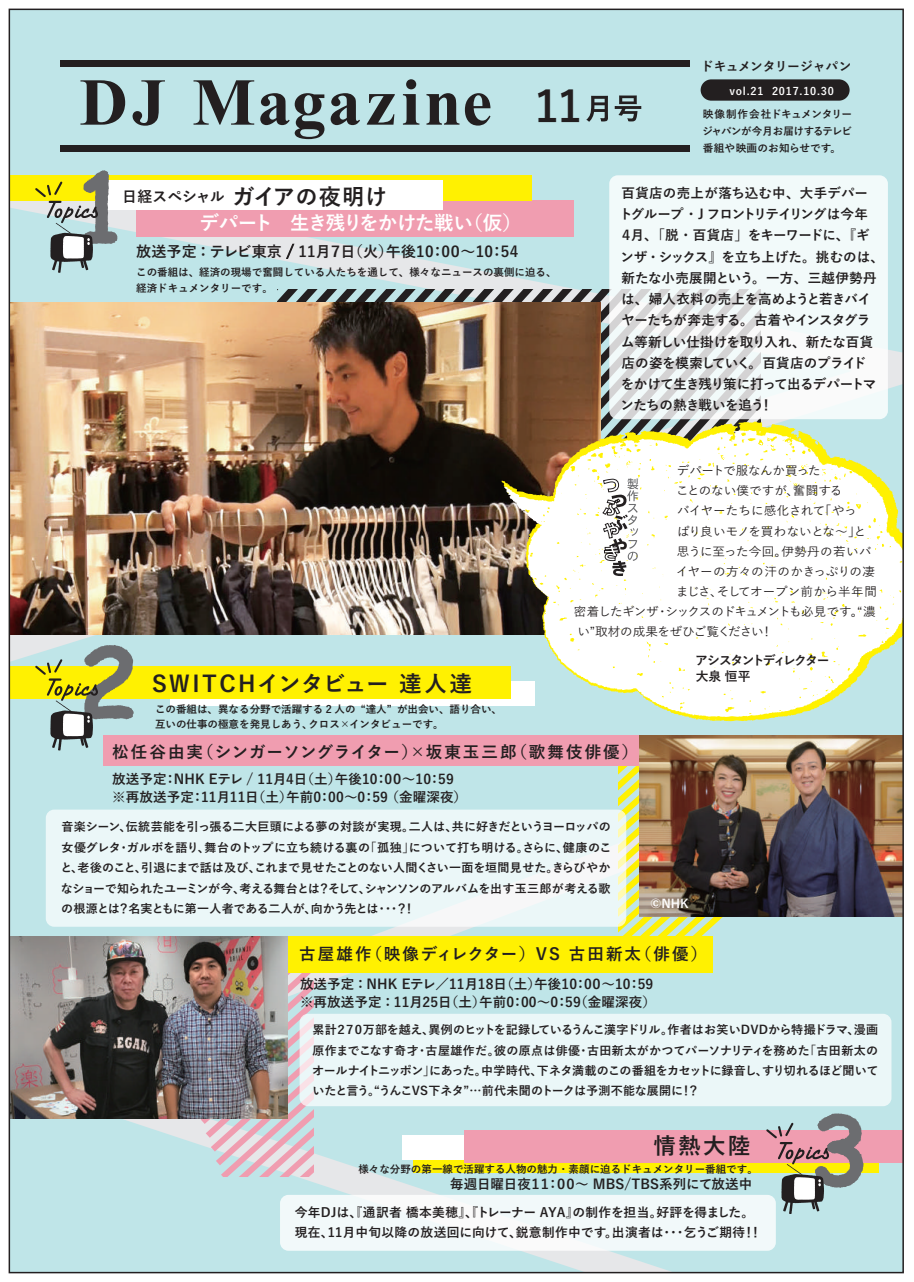
<style>
.page{position:relative;width:914px;height:1282px;background:#fff}
.page>*{position:absolute;margin:0;border:0;box-sizing:border-box;transform-origin:0 0}
.t1{font:700 42.45px "Yu Go";color:#231f20}
.t2{font:700 22.5px "Yu Go";letter-spacing:.1em;color:#231f20}
.t3{font:700 19.5px "Yu Go";letter-spacing:-.05em;color:#fff}
.t4{font:700 16.5px "Yu Go";letter-spacing:.125em;color:#231f20}
.t5{font:700 15px "Yu Go";letter-spacing:.01em;color:#231f20}
.t6{font:700 13.5px/21.3px "Yu Go";letter-spacing:-.025em;color:#231f20}
.t7{font:700 13.5px/18px "Yu Go";letter-spacing:-.005em;color:#231f20}
.t8{font:700 12.75px/20.4px "Yu Go";letter-spacing:.02em;color:#231f20}
.t9{font:700 12.75px/16.5px "Yu Go";letter-spacing:-.12em;color:#231f20}
.t10{font:700 12.75px "Yu Go";letter-spacing:-.03em;color:#231f20}
.t11{font:500 12.15px "Yu Go";letter-spacing:-.02em;color:#231f20}
.t12{font:500 12.15px "Yu Go";letter-spacing:-.075em;color:#231f20}
.t13{font:500 12.15px "Yu Go";letter-spacing:.03em;color:#231f20}
.t14{font:500 12.15px "Yu Go";letter-spacing:.005em;color:#231f20}
.t15{font:500 12.15px "Yu Go";color:#231f20}
.t16{font:700 12px/20.4px "Yu Go";letter-spacing:-.015em;color:#231f20;text-align:justify}
.t17{font:700 12px "Yu Go";color:#fff}
.t18{font:700 10.65px/17px "Yu Go";letter-spacing:-.02em;color:#231f20;text-align:justify}
.t19{font:700 10.65px "Yu Go";letter-spacing:.075em;color:#fff}
.t20{font:700 10.5px/16.5px "Yu Go";color:#231f20}
.s1{font-size:22.5px}
</style>
<div class="page">
<img style="left:8px;top:8px;width:896px;height:1266px">
<h1 class="t1" style="left:534px;top:83px;width:49px">11</h1>
<p class="t5" style="left:122px;top:188px;width:266px">日経スペシャル <span class="s1">ガイアの夜明け</span></p>
<h3 class="t3" style="left:199px;top:212px;width:324px">デパート　生き残りをかけた戦い（仮）</h3>
<p class="t5" style="left:136px;top:243px;width:383px">放送予定：テレビ東京 / 11月７日（火）午後10：0０～10：54</p>
<p class="t20" style="left:136px;top:264px;width:421px">この番組は、経済の現場で奮闘している人たちを通して、様々なニュースの裏側に迫る、経済ドキュメンタリーです。</p>
<p class="t10" style="left:701px;top:59px;width:152px">ドキュメンタリージャパン</p>
<p class="t18" style="left:702px;top:106px;width:151px">映像制作会社ドキュメンタリージャパンが今月お届けするテレビ番組や映画のお知らせです。</p>
<p class="t19" style="left:729px;top:85px;width:106px">vol.21 2017.10.30</p>
<p class="t6" style="left:619px;top:182px;width:266px">百貨店の売上が落ち込む中、大手デパー<br>トグループ・J フロントリテイリングは今年<br>４月、「脱・百貨店」をキーワードに、『ギンザ・シックス』を立ち上げた。挑むのは、新たな小売展開という。一方、三越伊勢丹は、婦人衣料の売上を高めようと若きバイヤーたちが奔走する。古着やインスタグラム等新しい仕掛けを取り入れ、新たな百貨店の姿を模索していく。百貨店のプライド<br>をかけて生き残り策に打って出るデパートマンたちの熱き戦いを追う！</p>
<h2 class="t2" style="left:152px;top:671px;width:321px">SWITCHインタビュー 達人達</h2>
<p class="t20" style="left:155px;top:701px;width:348px;line-height:15px">この番組は、異なる分野で活躍する 2 人の “達人” が出会い、語り合い、互いの仕事の極意を発見しあう、クロス×インタビューです。</p>
<p class="t11" style="left:676px;top:459px;width:145px">デパートで服なんか買った</p>
<p class="t15" style="left:675px;top:479px;width:168px">ことのない僕ですが、奮闘する</p>
<p class="t11" style="left:676px;top:500px;width:181px">バイヤーたちに感化されて「やっ</p>
<p class="t11" style="left:676px;top:520px;width:191px">ぱり良いモノを買わないとな～」と</p>
<p class="t13" style="left:676px;top:540px;width:196px">思うに至った今回。伊勢丹の若いバ</p>
<p class="t14" style="left:675px;top:560px;width:201px">イヤーの方々の汗のかきっぷりの凄</p>
<p class="t11" style="left:675px;top:580px;width:202px">まじさ、そしてオープン前から半年間</p>
<p class="t12" style="left:573px;top:600px;width:303px">密着したギンザ・シックスのドキュメントも必見です。“濃</p>
<p class="t11" style="left:577px;top:620px;width:197px">い”取材の成果をぜひご覧ください！</p>
<p class="t9" style="left:694px;top:652px;width:136px">アシスタントディレクター大泉 恒平</p>
<h3 class="t4" style="left:112px;top:742px;width:527px">松任谷由実（シンガーソングライター）×坂東玉三郎（歌舞伎俳優）</h3>
<p class="t7" style="left:112px;top:770px;width:356px">放送予定：NHK Eテレ / 11月4日（土）午後10：0０～10：59 ※再放送予定：11月11日（土）午前0：00～0：59 （金曜深夜）</p>
<p class="t16" style="left:60px;top:817px;width:552px">音楽シーン、伝統芸能を引っ張る二大巨頭による夢の対談が実現。二人は、共に好きだというヨーロッパの女優グレタ・ガルボを語り、舞台のトップに立ち続ける裏の「孤独」について打ち明ける。さらに、健康のこと、老後のこと、引退にまで話は及び、これまで見せたことのない人間くさい一面を垣間見せた。きらびやかなショーで知られたユーミンが今、考える舞台とは？そして、シャンソンのアルバムを出す玉三郎が考える歌の根源とは？名実ともに第一人者である二人が、向かう先とは・・・？！</p>
<p class="t17" style="left:650px;top:896px;width:40px">©NHK</p>
<h3 class="t4" style="left:299px;top:944px;width:409px">古屋雄作（映像ディレクター）VS 古田新太（俳優）</h3>
<p class="t7" style="left:300px;top:975px;width:357px">放送予定：NHK Eテレ／11月18日（土）午後10：0０～10：59 ※再放送予定：11月25日（土）午前0：00～0：59（金曜深夜）</p>
<p class="t16" style="left:312px;top:1020px;width:567px">累計２７０万部を越え、異例のヒットを記録しているうんこ漢字ドリル。作者はお笑いDVDから特撮ドラマ、漫画原作までこなす奇才・古屋雄作だ。彼の原点は俳優・古田新太がかつてパーソナリティを務めた「古田新太のオールナイトニッポン」にあった。中学時代、下ネタ満載のこの番組をカセットに録音し、すり切れるほど聞いていたと言う。“うんこVS下ネタ”…前代未聞のトークは予測不能な展開に！？</p>
<h2 class="t2" style="left:653px;top:1133px;width:98px">情熱大陸</h2>
<p class="t20" style="left:358px;top:1161px;width:401px">様々な分野の第一線で活躍する人物の魅力・素顔に迫るドキュメンタリー番組です。</p>
<p class="t7" style="left:450px;top:1175px;width:304px">毎週日曜日夜１１：００～ MBS/TBS系列にて放送中</p>
<p class="t8" style="left:295px;top:1202px;width:468px">今年DJは、『通訳者 橋本美穂』、『トレーナー AYA』の制作を担当。好評を得ました。現在、11月中旬以降の放送回に向けて、鋭意制作中です。出演者は・・・乞うご期待！！</p>
</div>
